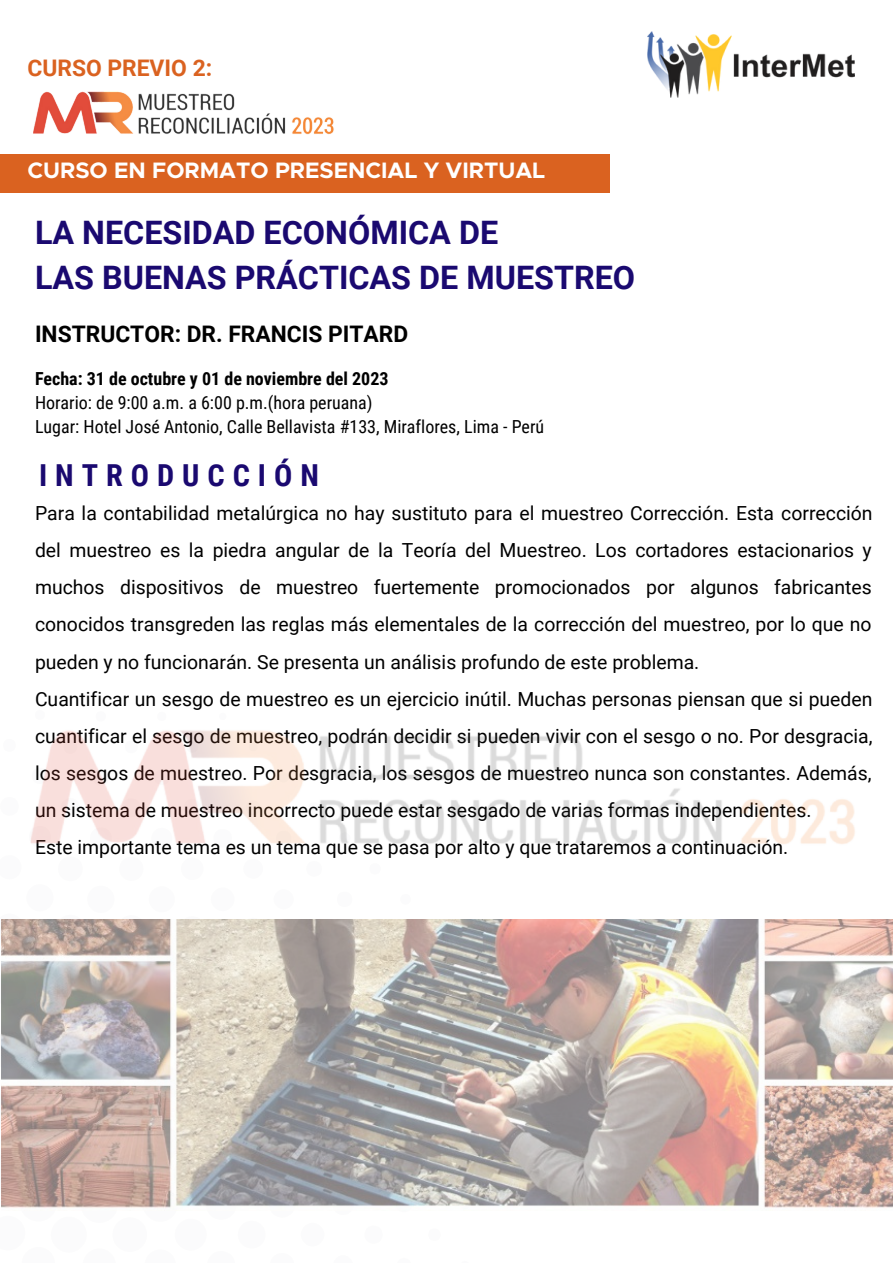
<style>
.page{position:relative;width:893px;height:1264px;background:#fff}
.page>*{position:absolute;margin:0;border:0;box-sizing:border-box;transform-origin:0 0}
.t1{font:700 32.25px "Roboto";color:#1a0970}
.t2{font:700 30.3px "Roboto Condensed";letter-spacing:.265em;color:#1a0970}
.t3{font:700 22.8px "Roboto";color:#000}
.t4{font:700 22.8px "Roboto";color:#da6220}
.t5{font:700 22.5px "Metropolis";color:#fff}
.t6{font:19.35px/37px "Roboto";color:#000;text-align:justify}
.t7{font:18px "Roboto Condensed";color:#000}
.t8{font:700 18px "Roboto Condensed";color:#000}
</style>
<div class="page">
<img style="left:1px;top:919px;width:891px;height:289px">
<img style="left:647px;top:31px;width:207px;height:66px">
<div style="left:0;top:154px;width:610px;height:38px;background:#da6220"></div>
<img style="left:33px;top:91px;width:301px;height:44px">
<img style="left:30px;top:730px;width:825px;height:114px">
<p class="t4" style="left:28px;top:55px;width:186px">CURSO PREVIO 2:</p>
<p class="t5" style="left:28px;top:160px;width:519px">CURSO EN FORMATO PRESENCIAL Y VIRTUAL</p>
<p class="t1" style="left:35px;top:214px;width:464px">LA NECESIDAD ECONÓMICA DE</p>
<p class="t1" style="left:35px;top:259px;width:601px">LAS BUENAS PRÁCTICAS DE MUESTREO</p>
<p class="t3" style="left:35px;top:320px;width:375px">INSTRUCTOR: DR. FRANCIS PITARD</p>
<p class="t8" style="left:35px;top:369px;width:355px">Fecha: 31 de octubre y 01 de noviembre del 2023</p>
<p class="t7" style="left:35px;top:392px;width:339px">Horario: de 9:00 a.m. a 6:00 p.m.(hora peruana)</p>
<p class="t7" style="left:35px;top:416px;width:510px">Lugar: Hotel José Antonio, Calle Bellavista #133, Miraflores, Lima - Perú</p>
<p class="t2" style="left:39px;top:458px;width:281px">INTRODUCCIÓN</p>
<p class="t6" style="left:35px;top:495px;width:839px">Para la contabilidad metalúrgica no hay sustituto para el muestreo Corrección. Esta corrección del muestreo es la piedra angular de la Teoría del Muestreo. Los cortadores estacionarios y muchos dispositivos de muestreo fuertemente promocionados por algunos fabricantes conocidos transgreden las reglas más elementales de la corrección del muestreo, por lo que no pueden y no funcionarán. Se presenta un análisis profundo de este problema.</p>
<p class="t6" style="left:35px;top:680px;width:839px">Cuantificar un sesgo de muestreo es un ejercicio inútil. Muchas personas piensan que si pueden cuantificar el sesgo de muestreo, podrán decidir si pueden vivir con el sesgo o no. Por desgracia, los sesgos de muestreo. Por desgracia, los sesgos de muestreo nunca son constantes. Además, un sistema de muestreo incorrecto puede estar sesgado de varias formas independientes.</p>
<p class="t6" style="left:35px;top:829px;width:754px">Este importante tema es un tema que se pasa por alto y que trataremos a continuación.</p>
</div>
